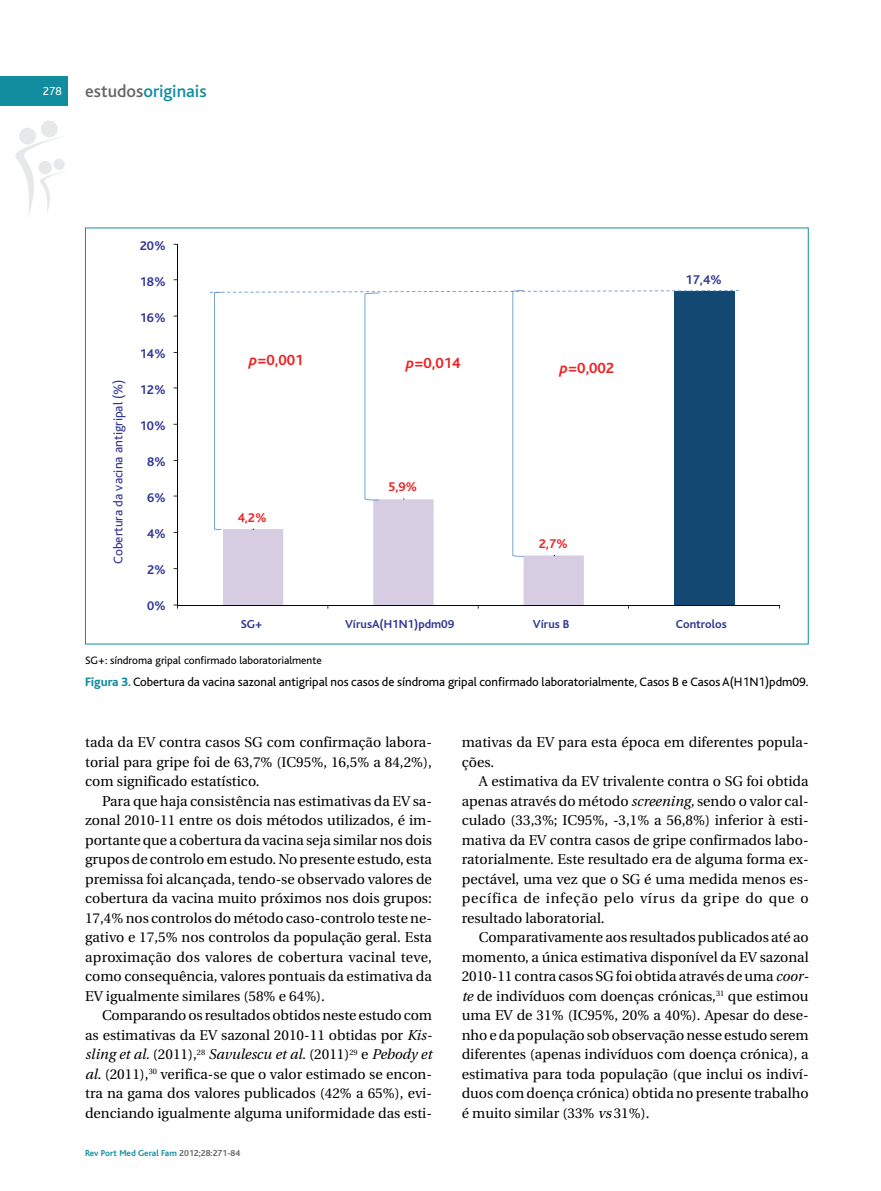
<style>
.page{position:relative;width:881px;height:1191px;background:#fff}
.page>*{position:absolute;margin:0;border:0;box-sizing:border-box;transform-origin:0 0}
.t1{font:500 18px "Bliss";color:#128d9f}
.t2{font:700 15.45px "Bliss";color:#ee2123}
.t3{font:14.25px/19.5px "Utopia";color:#000;text-align:justify}
.t4{font:700 13.2px "Bliss";color:#323795}
.t5{font:13.2px "Bliss";color:#323795}
.t6{font:700 13.2px "Bliss";color:#ee2123}
.t7{font:12.75px "Bliss";color:#000}
.t8{font:700 12.15px "Bliss";color:#323795}
.t9{font:12px "Bliss";color:#fff}
.t10{font:11.25px "Bliss";color:#000}
.t11{font:700 9px "Bliss";color:#128d9f}
.s1{color:#666}
.s2{font-style:italic}
.s3{font-weight:800;color:#128d9f}
</style>
<div class="page">
<svg style="left:15px;top:120px;width:50px;height:95px"></svg>
<div style="left:0;top:77px;width:68px;height:29px;background:#128d9f"></div>
<hr style="left:177px;top:244px;width:1px;height:361px;background:#050504">
<hr style="left:177px;top:604px;width:602px;height:1px;background:#050504">
<svg style="left:210px;top:290px;width:528px;height:318px"></svg>
<p class="t9" style="left:43px;top:87px;width:20px">278</p>
<p class="t1" style="left:85px;top:85px;width:123px"><span class="s1">estudos</span>originais</p>
<p class="t5" style="left:114px;top:564px;width:186px;rotate:-90deg">Cobertura da vacina antigripal (%)</p>
<p class="t4" style="left:140px;top:241px;width:28px">20%</p>
<p class="t4" style="left:140px;top:277px;width:28px">18%</p>
<p class="t4" style="left:140px;top:313px;width:28px">16%</p>
<p class="t4" style="left:140px;top:349px;width:28px">14%</p>
<p class="t4" style="left:140px;top:385px;width:28px">12%</p>
<p class="t4" style="left:140px;top:421px;width:28px">10%</p>
<p class="t4" style="left:147px;top:457px;width:20px">8%</p>
<p class="t4" style="left:147px;top:493px;width:20px">6%</p>
<p class="t4" style="left:147px;top:529px;width:20px">4%</p>
<p class="t4" style="left:147px;top:565px;width:20px">2%</p>
<p class="t4" style="left:147px;top:601px;width:20px">0%</p>
<p class="t2" style="left:249px;top:354px;width:56px"><span class="s2">p</span>=0,001</p>
<p class="t6" style="left:238px;top:513px;width:31px">4,2%</p>
<p class="t2" style="left:406px;top:358px;width:56px"><span class="s2">p</span>=0,014</p>
<p class="t6" style="left:388px;top:483px;width:31px">5,9%</p>
<p class="t2" style="left:559px;top:362px;width:56px"><span class="s2">p</span>=0,002</p>
<p class="t6" style="left:538px;top:539px;width:31px">2,7%</p>
<p class="t4" style="left:685px;top:275px;width:38px">17,4%</p>
<p class="t8" style="left:241px;top:619px;width:23px">SG+</p>
<p class="t8" style="left:345px;top:619px;width:111px">VírusA(H1N1)pdm09</p>
<p class="t8" style="left:532px;top:619px;width:38px">Vírus B</p>
<p class="t8" style="left:675px;top:619px;width:53px">Controlos</p>
<p class="t10" style="left:85px;top:656px;width:238px">SG+: síndroma gripal confirmado laboratorialmente</p>
<p class="t7" style="left:85px;top:677px;width:724px"><span class="s3">Figura 3.</span>Cobertura da vacina sazonal antigripal nos casos de síndroma gripal confirmado laboratorialmente, Casos B e CasosA(H1N1)pdm09.</p>
<p class="t3" style="left:85px;top:733px;width:348px">tada da EV contra casos SG com confirmação labora&shy;torial para gripe foi de 63,7% (IC95%, 16,5% a 84,2%), com significado estatístico.</p>
<p class="t3" style="left:85px;top:792px;width:348px;text-indent:17px">Para que haja consistência nas estimativas da EV sa&shy;zonal 2010-11 entre os dois métodos utilizados, é im&shy;portante que a cobertura da vacina seja similar nos dois grupos de controlo em estudo. No presente estudo, esta premissa foi alcançada, tendo-se observado valores de cobertura da vacina muito próximos nos dois grupos:<br>17,4% nos controlos do método caso-controlo teste ne&shy;gativo e 17,5% nos controlos da população geral. Esta aproximação dos valores de cobertura vacinal teve, como consequência, valores pontuais da estimativa da EV igualmente similares (58% e 64%).</p>
<p class="t3" style="left:85px;top:1006px;width:348px;text-indent:17px">Comparando os resultados obtidos neste estudo com as estimativas da EV sazonal 2010-11 obtidas por <span class="s2">Kis&shy;sling et al.</span> (2011),<sup>28</sup> <span class="s2">Savulescu et al.</span> (2011)<sup>29</sup> e <span class="s2">Pebody et al.</span> (2011),<sup>30</sup> verifica-se que o valor estimado se encon&shy;tra na gama dos valores publicados (42% a 65%), evi&shy;denciando igualmente alguma uniformidade das esti-</p>
<p class="t11" style="left:85px;top:1149px;width:157px">Rev Port Med Geral Fam <span class="s1">2012;28:271-84</span></p>
<p class="t3" style="left:461px;top:733px;width:348px">mativas da EV para esta época em diferentes popula&shy;ções.</p>
<p class="t3" style="left:461px;top:772px;width:348px;text-indent:17px">A estimativa da EV trivalente contra o SG foi obtida apenas através do método <span class="s2">screening,</span> sendo o valor cal&shy;culado (33,3%; IC95%, -3,1% a 56,8%) inferior à esti&shy;mativa da EV contra casos de gripe confirmados labo&shy;ratorialmente. Este resultado era de alguma forma ex&shy;pectável, uma vez que o SG é uma medida menos es&shy;pecífica de infeção pelo vírus da gripe do que o resultado laboratorial.</p>
<p class="t3" style="left:461px;top:928px;width:348px;text-indent:17px">Comparativamente aos resultados publicados até ao momento, a única estimativa disponível da EV sazonal 2010-11 contra casos SG foi obtida através de uma <span class="s2">coor&shy;te</span> de indivíduos com doenças crónicas,<sup>31</sup> que estimou uma EV de 31% (IC95%, 20% a 40%). Apesar do dese&shy;nho e da população sob observação nesse estudo serem diferentes (apenas indivíduos com doença crónica), a estimativa para toda população (que inclui os indiví&shy;duos com doença crónica) obtida no presente trabalho é muito similar (33% <span class="s2">vs</span>31%).</p>
</div>
